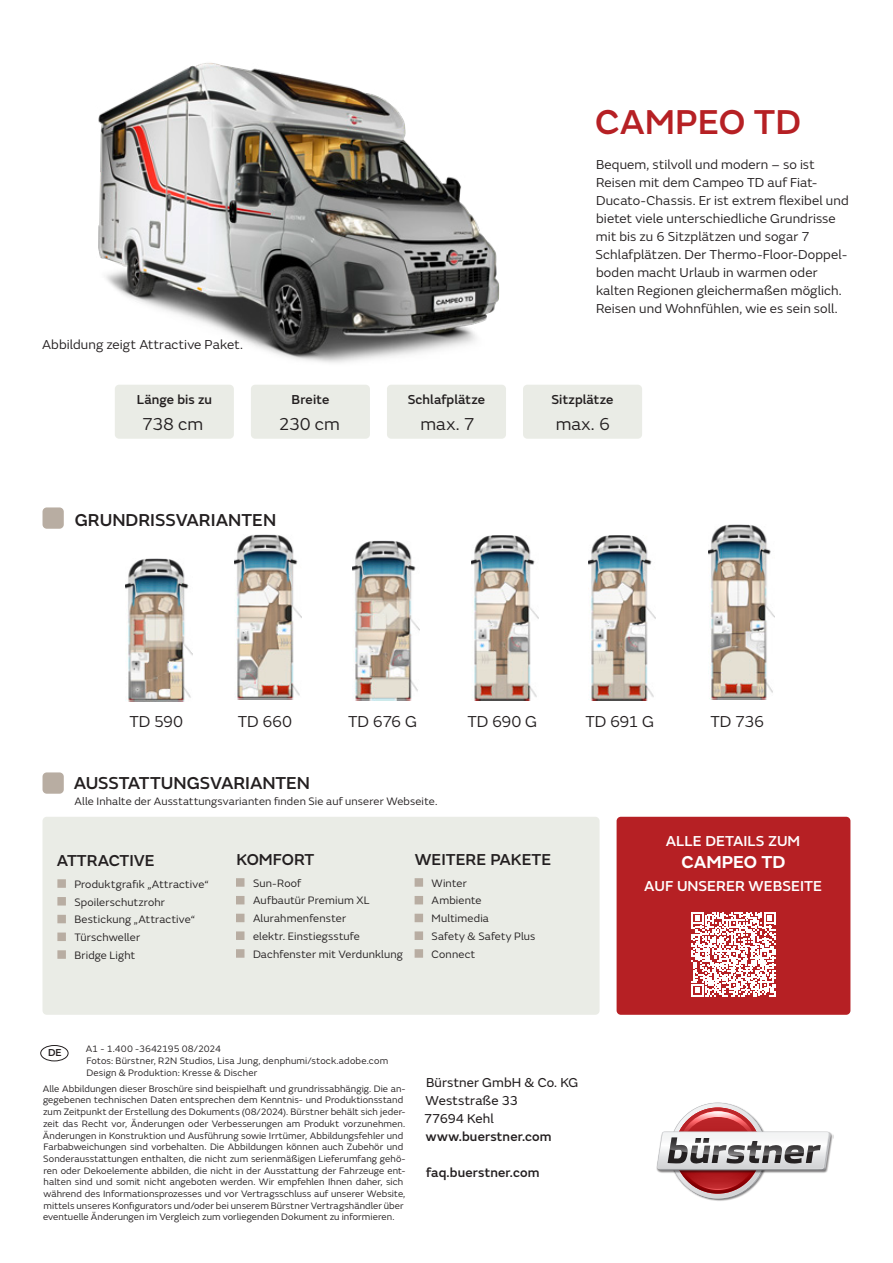
<style>
.page{position:relative;width:893px;height:1263px;background:#fff}
.page>*{position:absolute;margin:0;border:0;box-sizing:border-box;transform-origin:0 0}
.t1{font:500 36px "FS Emeric";color:#b62024}
.t2{font:500 18px "FS Emeric";letter-spacing:-.005em;color:#231f20}
.t3{font:18px "FS Emeric";letter-spacing:-.005em;color:#231f20}
.t4{font:600 18px "FS Emeric";color:#fff}
.t5{font:16.5px "FS Emeric";letter-spacing:-.015em;color:#231f20}
.t6{font:500 16.5px "FS Emeric";color:#231f20}
.t7{font:500 15px "FS Emeric";color:#fff}
.t8{font:13.5px/18px "FS Emeric";letter-spacing:.01em;color:#231f20}
.t9{font:500 13.5px "FS Emeric";letter-spacing:.01em;color:#231f20}
.t10{font:13.5px/18px "FS Emeric";letter-spacing:.01em;color:#231f20}
.t11{font:11.25px/17.7px "FS Emeric";letter-spacing:.015em;color:#231f20}
.t12{font:500 10.5px "FS Emeric";color:#231f20}
.t13{font:9.75px/11.7px "FS Emeric";letter-spacing:.01em;color:#231f20}
</style>
<div class="page">
<div style="left:617px;top:817px;width:233px;height:198px;background:#b62024;border-radius:4px"></div>
<svg style="left:691px;top:912px;width:85px;height:84px"></svg>
<svg style="left:657px;top:1103px;width:174px;height:98px"></svg>
<img style="left:98px;top:63px;width:402px;height:300px">
<div style="left:115px;top:385px;width:119px;height:54px;background:#eaece6;border-radius:4px"></div>
<div style="left:251px;top:385px;width:119px;height:54px;background:#eaece6;border-radius:4px"></div>
<div style="left:387px;top:385px;width:119px;height:54px;background:#eaece6;border-radius:4px"></div>
<div style="left:523px;top:385px;width:119px;height:54px;background:#eaece6;border-radius:4px"></div>
<img style="left:126px;top:559px;width:66px;height:143px">
<img style="left:235px;top:534px;width:66px;height:166px">
<div style="left:43px;top:507px;width:21px;height:22px;background:#b8ada2;border-radius:4px"></div>
<div style="left:43px;top:817px;width:557px;height:198px;background:#eaece6;border-radius:4px"></div>
<div style="left:57px;top:879px;width:9px;height:9px;background:#b8ada2"></div>
<div style="left:57px;top:897px;width:9px;height:8px;background:#b8ada2"></div>
<div style="left:57px;top:915px;width:9px;height:8px;background:#b8ada2"></div>
<div style="left:57px;top:932px;width:9px;height:9px;background:#b8ada2"></div>
<div style="left:57px;top:950px;width:9px;height:9px;background:#b8ada2"></div>
<div style="left:236px;top:878px;width:8px;height:9px;background:#b8ada2"></div>
<div style="left:236px;top:896px;width:8px;height:8px;background:#b8ada2"></div>
<div style="left:236px;top:914px;width:8px;height:8px;background:#b8ada2"></div>
<div style="left:236px;top:931px;width:8px;height:9px;background:#b8ada2"></div>
<div style="left:236px;top:949px;width:8px;height:9px;background:#b8ada2"></div>
<div style="left:415px;top:878px;width:8px;height:9px;background:#b8ada2"></div>
<div style="left:415px;top:896px;width:8px;height:8px;background:#b8ada2"></div>
<div style="left:415px;top:914px;width:8px;height:8px;background:#b8ada2"></div>
<div style="left:415px;top:931px;width:8px;height:9px;background:#b8ada2"></div>
<div style="left:415px;top:949px;width:8px;height:9px;background:#b8ada2"></div>
<img style="left:708px;top:524px;width:67px;height:176px">
<img style="left:353px;top:541px;width:66px;height:159px">
<img style="left:472px;top:535px;width:66px;height:166px">
<img style="left:589px;top:535px;width:66px;height:166px">
<div style="left:40px;top:1045px;width:28px;height:16px;border:1px solid #231f20;border-radius:50%"></div>
<div style="left:43px;top:772px;width:21px;height:22px;background:#b8ada2;border-radius:4px"></div>
<h3 class="t8" style="left:42px;top:334px;width:202px">Abbildung zeigt Attractive Paket.</h3>
<h3 class="t9" style="left:137px;top:389px;width:77px">Länge bis zu</h3>
<h2 class="t3" style="left:142px;top:411px;width:62px">738 cm</h2>
<h3 class="t9" style="left:292px;top:389px;width:39px">Breite</h3>
<h2 class="t3" style="left:279px;top:411px;width:62px">230 cm</h2>
<h2 class="t2" style="left:75px;top:506px;width:203px">GRUNDRISSVARIANTEN</h2>
<h3 class="t9" style="left:408px;top:389px;width:79px">Schlafplätze</h3>
<h2 class="t3" style="left:421px;top:411px;width:56px">max. 7</h2>
<h1 class="t1" style="left:595px;top:95px;width:207px">CAMPEO TD</h1>
<p class="t8" style="left:595px;top:154px;width:255px">Bequem, stilvoll und modern – so ist Reisen mit dem Campeo TD auf Fiat-Ducato-Chassis. Er ist extrem flexibel und bietet viele unterschiedliche Grundrisse mit bis zu 6 Sitzplätzen und sogar 7<br>Schlafplätzen. Der Thermo-Floor-Doppel&shy;boden macht Urlaub in warmen oder kalten Regionen gleichermaßen möglich.<br>Reisen und Wohnfühlen, wie es sein soll.</p>
<h3 class="t9" style="left:551px;top:389px;width:63px">Sitzplätze</h3>
<h2 class="t3" style="left:556px;top:411px;width:56px">max. 6</h2>
<h3 class="t5" style="left:129px;top:710px;width:55px">TD 590</h3>
<h3 class="t5" style="left:238px;top:710px;width:56px">TD 660</h3>
<h3 class="t5" style="left:348px;top:710px;width:70px">TD 676 G</h3>
<h3 class="t5" style="left:467px;top:710px;width:71px">TD 690 G</h3>
<h3 class="t5" style="left:585px;top:710px;width:70px">TD 691 G</h3>
<h3 class="t5" style="left:710px;top:710px;width:55px">TD 736</h3>
<h2 class="t2" style="left:74px;top:769px;width:238px">AUSSTATTUNGSVARIANTEN</h2>
<p class="t11" style="left:75px;top:792px;width:364px">Alle Inhalte der Ausstattungsvarianten finden Sie auf unserer Webseite.</p>
<h3 class="t6" style="left:57px;top:848px;width:100px">ATTRACTIVE</h3>
<p class="t11" style="left:74px;top:875px;width:136px">Produktgrafik „Attractive“<br>Spoilerschutzrohr<br>Bestickung „Attractive“<br>Türschweller<br>Bridge Light</p>
<h3 class="t6" style="left:237px;top:847px;width:79px">KOMFORT</h3>
<p class="t11" style="left:253px;top:873px;width:151px">Sun-Roof<br>Aufbautür Premium XL<br>Alurahmenfenster<br>elektr. Einstiegsstufe<br>Dachfenster mit Verdunklung</p>
<h3 class="t6" style="left:415px;top:847px;width:138px">WEITERE PAKETE</h3>
<p class="t11" style="left:432px;top:873px;width:105px">Winter<br>Ambiente<br>Multimedia<br>Safety &amp; Safety Plus<br>Connect</p>
<p class="t12" style="left:48px;top:1045px;width:15px">DE</p>
<p class="t13" style="left:86px;top:1043px;width:304px">A1 - 1.400 -3642195 08/2024<br>Fotos: Bürstner, R2N Studios, Lisa Jung, denphumi/stock.adobe.com<br>Design &amp; Produktion: Kresse &amp; Discher</p>
<p class="t13" style="left:43px;top:1082px;width:364px">Alle Abbildungen dieser Broschüre sind beispielhaft und grundrissabhängig. Die an&shy;gegebenen technischen Daten entsprechen dem Kenntnis- und Produktionsstand zum Zeitpunkt der Erstellung des Dokuments (08/2024). Bürstner behält sich jeder&shy;zeit das Recht vor, Änderungen oder Verbesserungen am Produkt vorzunehmen.<br>Änderungen in Konstruktion und Ausführung sowie Irrtümer, Abbildungsfehler und Farbabweichungen sind vorbehalten. Die Abbildungen können auch Zubehör und Sonderausstattungen enthalten, die nicht zum serienmäßigen Lieferumfang gehö&shy;ren oder Dekoelemente abbilden, die nicht in der Ausstattung der Fahrzeuge ent&shy;halten sind und somit nicht angeboten werden. Wir empfehlen Ihnen daher, sich während des Informationsprozesses und vor Vertragsschluss auf unserer Website, mittels unseres Konfigurators und/oder bei unserem Bürstner Vertragshändler über eventuelle Änderungen im Vergleich zum vorliegenden Dokument zu informieren.</p>
<h3 class="t10" style="left:424px;top:1072px;width:156px">Bürstner GmbH &amp; Co. KG<br>Weststraße 33<br>77694 Kehl</h3>
<h3 class="t9" style="left:426px;top:1126px;width:127px">www.buerstner.com</h3>
<h3 class="t9" style="left:426px;top:1162px;width:115px">faq.buerstner.com</h3>
<h3 class="t7" style="left:666px;top:829px;width:136px">ALLE DETAILS ZUM</h3>
<h2 class="t4" style="left:682px;top:848px;width:105px">CAMPEO TD</h2>
<h3 class="t7" style="left:644px;top:874px;width:180px">AUF UNSERER WEBSEITE</h3>
</div>
